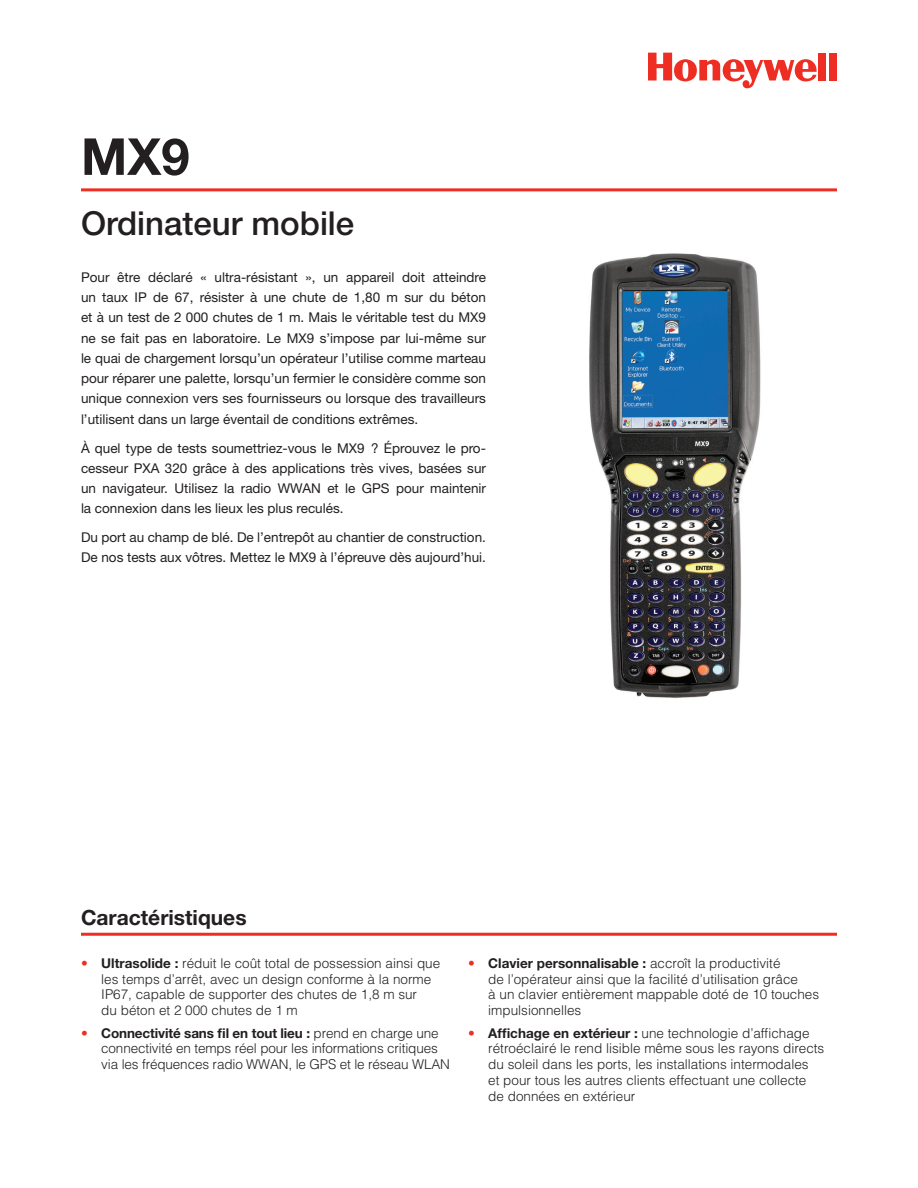
<style>
.page{position:relative;width:918px;height:1188px;background:#fff}
.page>*{position:absolute;margin:0;border:0;box-sizing:border-box;transform-origin:0 0}
.t1{font:700 51px "Helvetica Neue";color:#231f20}
.t2{font:500 33px "Helvetica Neue";color:#231f20}
.t3{font:700 21px "Helvetica Neue";color:#231f20}
.t4{font:13.5px/20.2px "Helvetica Neue";color:#231f20;text-align:justify}
.t5{font:300 13.5px/15.8px "Helvetica";color:#231f20}
.t6{font:700 13.5px "Helvetica Neue";letter-spacing:-.01em;color:#231f20}
.s1{color:#ee2e22}
.s2{font-family:"Helvetica Neue";font-weight:700}
.s3{font-family:"Helvetica";font-weight:300;color:#ee2e22}
.s4{font-family:"Helvetica";font-weight:300}
</style>
<div class="page">
<div style="left:818px;top:53px;width:8px;height:27px;background:#ee2e22"></div>
<div style="left:829px;top:53px;width:8px;height:27px;background:#ee2e22"></div>
<svg style="left:648px;top:53px;width:169px;height:35px"></svg>
<hr style="left:81px;top:188px;width:756px;height:3px;background:#ee2e22">
<hr style="left:81px;top:933px;width:756px;height:3px;background:#ee2e22">
<img style="left:589px;top:253px;width:172px;height:445px">
<h1 class="t1" style="left:81px;top:125px;width:110px">MX9</h1>
<h2 class="t2" style="left:81px;top:203px;width:275px">Ordinateur mobile</h2>
<p class="t4" style="left:81px;top:267px;width:407px">Pour être déclaré « ultra-résistant », un appareil doit atteindre un taux IP de 67, résister à une chute de 1,80 m sur du béton et à un test de 2 000 chutes de 1 m. Mais le véritable test du MX9 ne se fait pas en laboratoire. Le MX9 s’impose par lui-même sur le quai de chargement lorsqu’un opérateur l’utilise comme marteau pour réparer une palette, lorsqu’un fermier le considère comme son unique connexion vers ses fournisseurs ou lorsque des travailleurs l’utilisent dans un large éventail de conditions extrêmes.</p>
<p class="t4" style="left:81px;top:438px;width:407px">À quel type de tests soumettriez-vous le MX9 ? Éprouvez le pro&shy;cesseur PXA 320 grâce à des applications très vives, basées sur un navigateur. Utilisez la radio WWAN et le GPS pour maintenir la connexion dans les lieux les plus reculés.</p>
<p class="t4" style="left:81px;top:527px;width:407px">Du port au champ de blé. De l’entrepôt au chantier de construction.<br>De nos tests aux vôtres. Mettez le MX9 à l’épreuve dès aujourd’hui.</p>
<h3 class="t3" style="left:81px;top:905px;width:167px">Caractéristiques</h3>
<p class="t5" style="left:101px;top:955px;width:341px;text-indent:-20px"><span class="s1">•</span> <span class="s2">Ultrasolide :</span> réduit le coût total de possession ainsi que les temps d’arrêt, avec un design conforme à la norme IP67, capable de supporter des chutes de 1,8 m sur<br>du béton et 2 000 chutes de 1 m</p>
<p class="t6" style="left:81px;top:1024px;width:359px"><span class="s3">•</span> Connectivité sans fil en tout lieu : <span class="s4">prend en charge une</span></p>
<p class="t5" style="left:101px;top:1040px;width:350px">connectivité en temps réel pour les informations critiques via les fréquences radio WWAN, le GPS et le réseau WLAN</p>
<p class="t6" style="left:468px;top:955px;width:314px"><span class="s3">•</span> Clavier personnalisable : <span class="s4">accroît la productivité</span></p>
<p class="t5" style="left:488px;top:970px;width:332px">de l’opérateur ainsi que la facilité d’utilisation grâce<br>à un clavier entièrement mappable doté de 10 touches impulsionnelles</p>
<p class="t5" style="left:488px;top:1025px;width:338px;text-indent:-20px"><span class="s1">•</span> <span class="s2">Affichage en extérieur :</span> une technologie d’affichage rétroéclairé le rend lisible même sous les rayons directs du soleil dans les ports, les installations intermodales<br>et pour tous les autres clients effectuant une collecte de données en extérieur</p>
</div>
